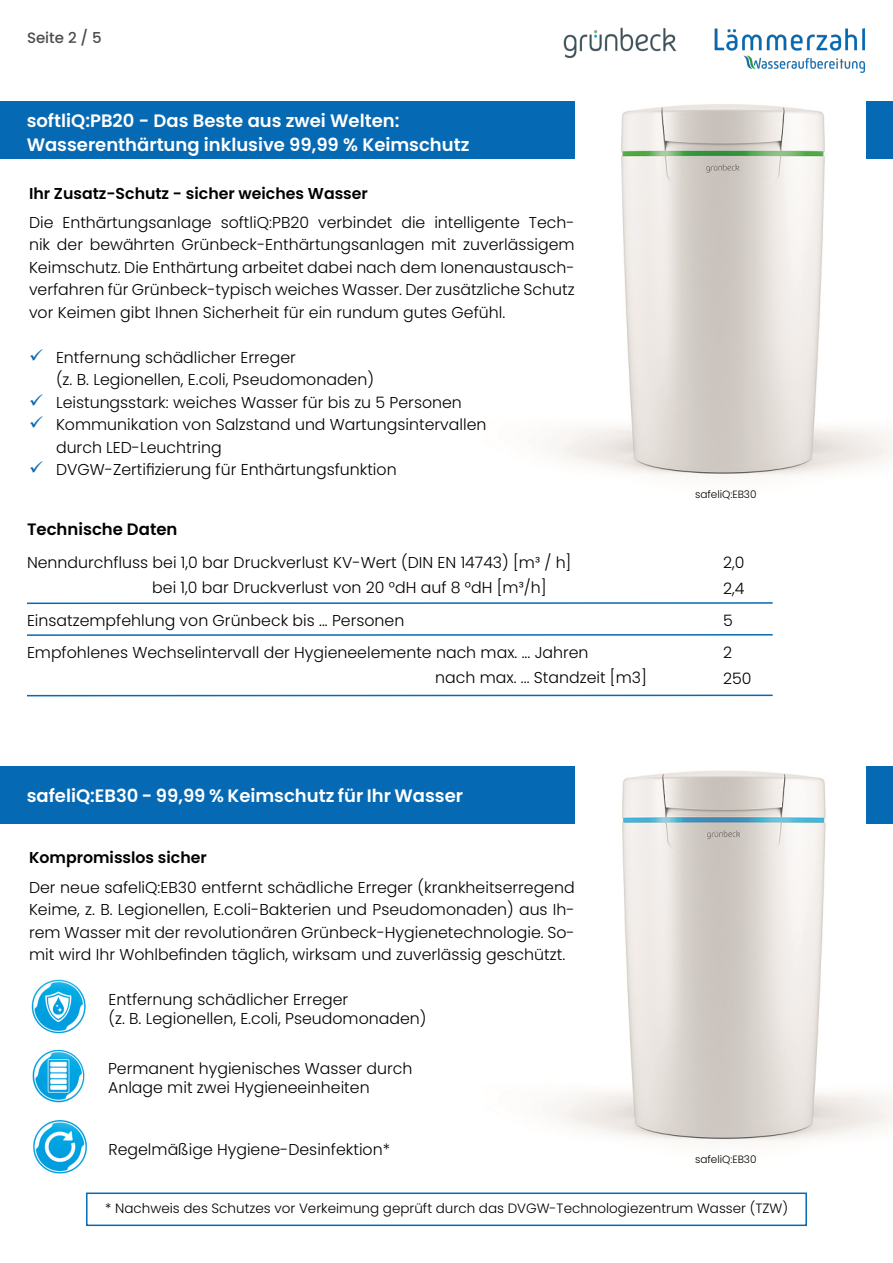
<style>
.page{position:relative;width:893px;height:1263px;background:#fff}
.page>*{position:absolute;margin:0;border:0;box-sizing:border-box;transform-origin:0 0}
.t1{font:600 18px/24px "Poppins";color:#fff}
.t2{font:600 16.5px "Poppins";color:#000}
.t3{font:300 15.75px/22.5px "Poppins";color:#000}
.t4{font:600 15.75px "Poppins";color:#000}
.t5{font:500 15px "Poppins";color:#4e4c4c}
.t6{font:300 13.5px "Poppins";color:#000}
.t7{font:300 10.5px "Poppins";color:#000}
</style>
<div class="page">
<img style="left:550px;top:58px;width:343px;height:419px">
<div style="left:0;top:101px;width:575px;height:58px;background:#0669b3"></div>
<div style="left:866px;top:101px;width:27px;height:58px;background:#0669b3"></div>
<img style="left:703px;top:28px;width:170px;height:53px">
<img style="left:563px;top:28px;width:113px;height:30px">
<hr style="left:27px;top:602px;width:746px;height:2px;background:#0669b3">
<hr style="left:27px;top:694px;width:746px;height:2px;background:#0669b3">
<hr style="left:27px;top:634px;width:746px;height:2px;background:#0669b3">
<img style="left:545px;top:770px;width:348px;height:373px">
<div style="left:0;top:766px;width:575px;height:58px;background:#0669b3"></div>
<div style="left:866px;top:766px;width:27px;height:58px;background:#0669b3"></div>
<img style="left:31px;top:979px;width:55px;height:55px">
<img style="left:32px;top:1049px;width:53px;height:54px">
<img style="left:33px;top:1119px;width:54px;height:55px">
<div style="left:86px;top:1192px;width:721px;height:34px;border:2px solid #0869b3"></div>
<p class="t5" style="left:27px;top:29px;width:76px">Seite 2 / 5</p>
<p class="t1" style="left:27px;top:109px;width:444px">softliQ:PB20 - Das Beste aus zwei Welten:<br>Wasserenthärtung inklusive 99,99 % Keimschutz</p>
<p class="t4" style="left:29px;top:184px;width:340px">Ihr Zusatz-Schutz - sicher weiches Wasser</p>
<p class="t3" style="left:29px;top:211px;width:547px;text-align:justify">Die Enthärtungsanlage softliQ:PB20 verbindet die intelligente Tech&shy;nik der bewährten Grünbeck-Enthärtungsanlagen mit zuverlässigem Keimschutz. Die Enthärtung arbeitet dabei nach dem Ionenaustausch&shy;verfahren für Grünbeck-typisch weiches Wasser. Der zusätzliche Schutz vor Keimen gibt Ihnen Sicherheit für ein rundum gutes Gefühl.</p>
<p class="t3" style="left:56px;top:346px;width:319px">Entfernung schädlicher Erreger<br>(z. B. Legionellen, E.coli, Pseudomonaden)</p>
<p class="t3" style="left:56px;top:391px;width:407px">Leistungsstark: weiches Wasser für bis zu 5 Personen</p>
<p class="t3" style="left:56px;top:414px;width:432px">Kommunikation von Salzstand und Wartungsintervallen durch LED-Leuchtring</p>
<p class="t3" style="left:56px;top:459px;width:342px">DVGW-Zertifizierung für Enthärtungsfunktion</p>
<p class="t2" style="left:27px;top:520px;width:152px">Technische Daten</p>
<p class="t3" style="left:27px;top:551px;width:546px">Nenndurchfluss bei 1,0 bar Druckverlust KV-Wert (DIN EN 14743) [m³ / h]</p>
<p class="t3" style="left:152px;top:576px;width:396px">bei 1,0 bar Druckverlust von 20 °dH auf 8 °dH [m³/h]</p>
<p class="t3" style="left:27px;top:609px;width:379px">Einsatzempfehlung von Grünbeck bis ... Personen</p>
<p class="t3" style="left:27px;top:641px;width:563px">Empfohlenes Wechselintervall der Hygieneelemente nach max. ... Jahren</p>
<p class="t3" style="left:435px;top:666px;width:213px">nach max. ... Standzeit [m3]</p>
<p class="t1" style="left:27px;top:784px;width:438px">safeliQ:EB30 - 99,99 % Keimschutz für Ihr Wasser</p>
<p class="t4" style="left:29px;top:849px;width:179px">Kompromisslos sicher</p>
<p class="t3" style="left:29px;top:876px;width:547px;text-align:justify">Der neue safeliQ:EB30 entfernt schädliche Erreger (krankheitserregend Keime, z. B. Legionellen, E.coli-Bakterien und Pseudomonaden) aus Ih&shy;rem Wasser mit der revolutionären Grünbeck-Hygienetechnologie. So&shy;mit wird Ihr Wohlbefinden täglich, wirksam und zuverlässig geschützt.</p>
<p class="t3" style="left:108px;top:990px;width:319px;line-height:18.9px">Entfernung schädlicher Erreger<br>(z. B. Legionellen, E.coli, Pseudomonaden)</p>
<p class="t3" style="left:108px;top:1058px;width:306px">Permanent hygienisches Wasser durch</p>
<p class="t3" style="left:108px;top:1076px;width:263px">Anlage mit zwei Hygieneeinheiten</p>
<p class="t3" style="left:108px;top:1138px;width:283px">Regelmäßige Hygiene-Desinfektion*</p>
<p class="t7" style="left:695px;top:488px;width:63px">safeliQ:EB30</p>
<p class="t3" style="left:723px;top:551px;width:23px">2,0</p>
<p class="t3" style="left:723px;top:577px;width:23px">2,4</p>
<p class="t3" style="left:723px;top:609px;width:11px">5</p>
<p class="t3" style="left:723px;top:641px;width:11px">2</p>
<p class="t3" style="left:723px;top:667px;width:30px">250</p>
<p class="t7" style="left:695px;top:1153px;width:63px">safeliQ:EB30</p>
<p class="t6" style="left:105px;top:1200px;width:684px">* Nachweis des Schutzes vor Verkeimung geprüft durch das DVGW-Technologiezentrum Wasser (TZW)</p>
</div>
